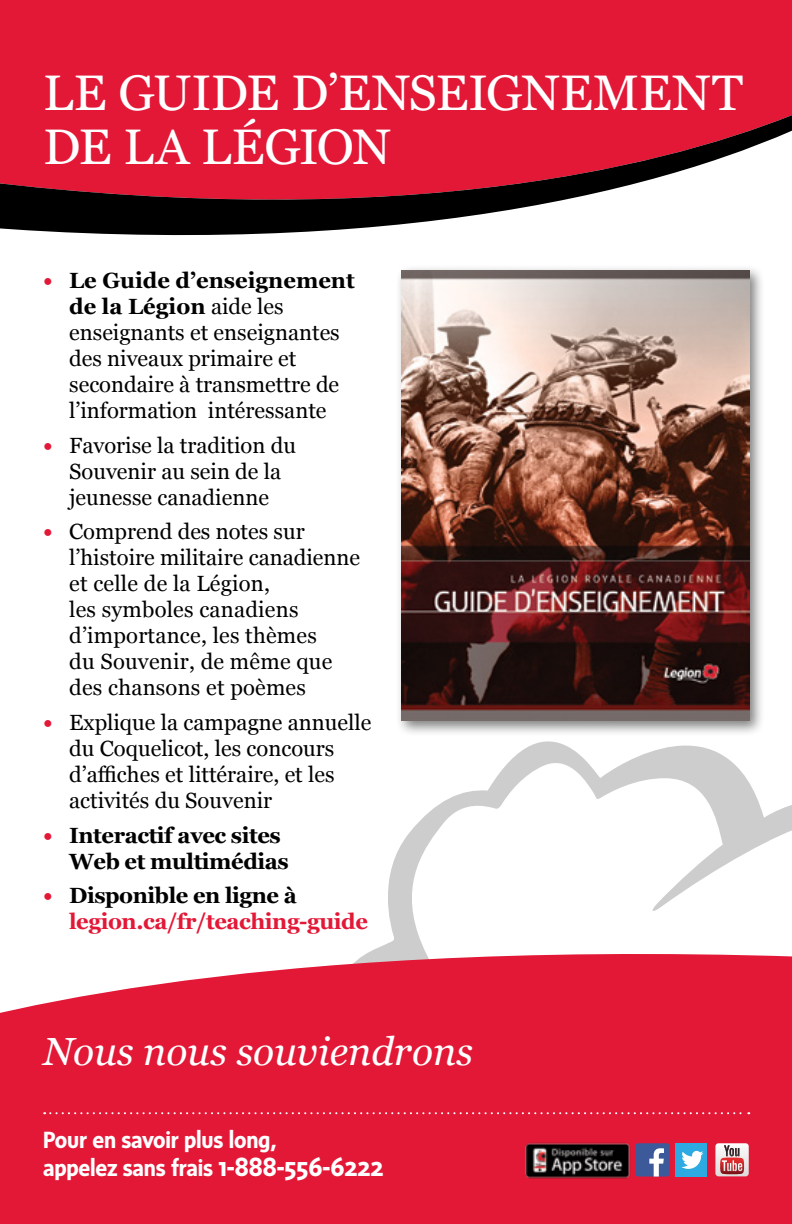
<style>
.page{position:relative;width:792px;height:1224px;background:#fff}
.page>*{position:absolute;margin:0;border:0;box-sizing:border-box;transform-origin:0 0}
.t1{font:50px/54px "Georgia";letter-spacing:-.01em;color:#fff}
.t2{font:italic 39.2px "Georgia";color:#fff}
.t3{font:700 24px/28px "Sense";letter-spacing:-.01em;color:#fff}
.t4{font:22px/26px "Georgia";color:#000}
.t5{font:700 22px/26px "Georgia";letter-spacing:-.02em;color:#e31837}
.t6{font:700 22px/26px "Georgia";letter-spacing:-.02em;color:#000}
.s1{font-weight:700;color:#e31837}
.s2{font-weight:700}
.s3{color:#e31837}
.s4{color:#000}
.s5{font-size:28px}
</style>
<div class="page">
<svg style="left:388px;top:741px;width:404px;height:182px"></svg>
<svg style="left:0;top:923px;width:792px;height:301px;background:#e73c56"></svg>
<div style="left:395px;top:264px;width:370px;height:472px;background:#000;opacity:.5"></div>
<img style="left:401px;top:270px;width:349px;height:451px">
<div style="left:0;top:0;width:792px;height:115px;background:#e31837"></div>
<svg style="left:0;top:115px;width:792px;height:151px"></svg>
<div style="left:636px;top:1143px;width:33px;height:34px;background:#3c5a99;border-radius:2px"></div>
<svg style="left:649px;top:1148px;width:15px;height:29px"></svg>
<div style="left:676px;top:1143px;width:31px;height:34px;background:#2caae1"></div>
<svg style="left:681px;top:1151px;width:22px;height:18px"></svg>
<svg style="left:715px;top:1143px;width:34px;height:33px"></svg>
<svg style="left:44px;top:1112px;width:705px;height:2px"></svg>
<img style="left:520px;top:1137px;width:115px;height:46px">
<h1 class="t1" style="left:43px;top:64px;width:701px">LE GUIDE D’ENSEIGNEMENT<br>DE LA LÉGION</h1>
<p class="t4" style="left:69px;top:267px;width:287px;text-indent:-26px"><span class="s1">•</span> <span class="s2">Le Guide d’enseignement de la Légion</span> aide les enseignants et enseignantes des niveaux primaire et secondaire à transmettre de l’information intéressante</p>
<p class="t4" style="left:43px;top:431px;width:254px;text-align:center"><span class="s1">•</span> Favorise la tradition du<br>Souvenir au sein de la jeunesse canadienne</p>
<p class="t4" style="left:69px;top:518px;width:293px;text-indent:-26px"><span class="s1">•</span> Comprend des notes sur l’histoire militaire canadienne et celle de la Légion,<br>les symboles canadiens d’importance, les thèmes<br>du Souvenir, de même que des chansons et poèmes</p>
<p class="t4" style="left:69px;top:709px;width:304px;text-indent:-26px"><span class="s1">•</span> Explique la campagne annuelle du Coquelicot, les concours d’affiches et littéraire, et les activités du Souvenir</p>
<p class="t6" style="left:69px;top:821px;width:221px;text-indent:-26px"><span class="s3">•</span> Interactif avec sites<br>Web et multimédias</p>
<p class="t5" style="left:69px;top:882px;width:300px;text-indent:-26px">• <span class="s4">Disponible en ligne à </span>legion.ca/fr/teaching-guide</p>
<h2 class="t2" style="left:43px;top:1023px;width:431px">Nous nous souviendrons</h2>
<p class="t3" style="left:43px;top:1125px;width:342px">Pour en savoir plus long,<br>appelez sans frais <span class="s5">1-888-556-6222</span></p>
</div>
